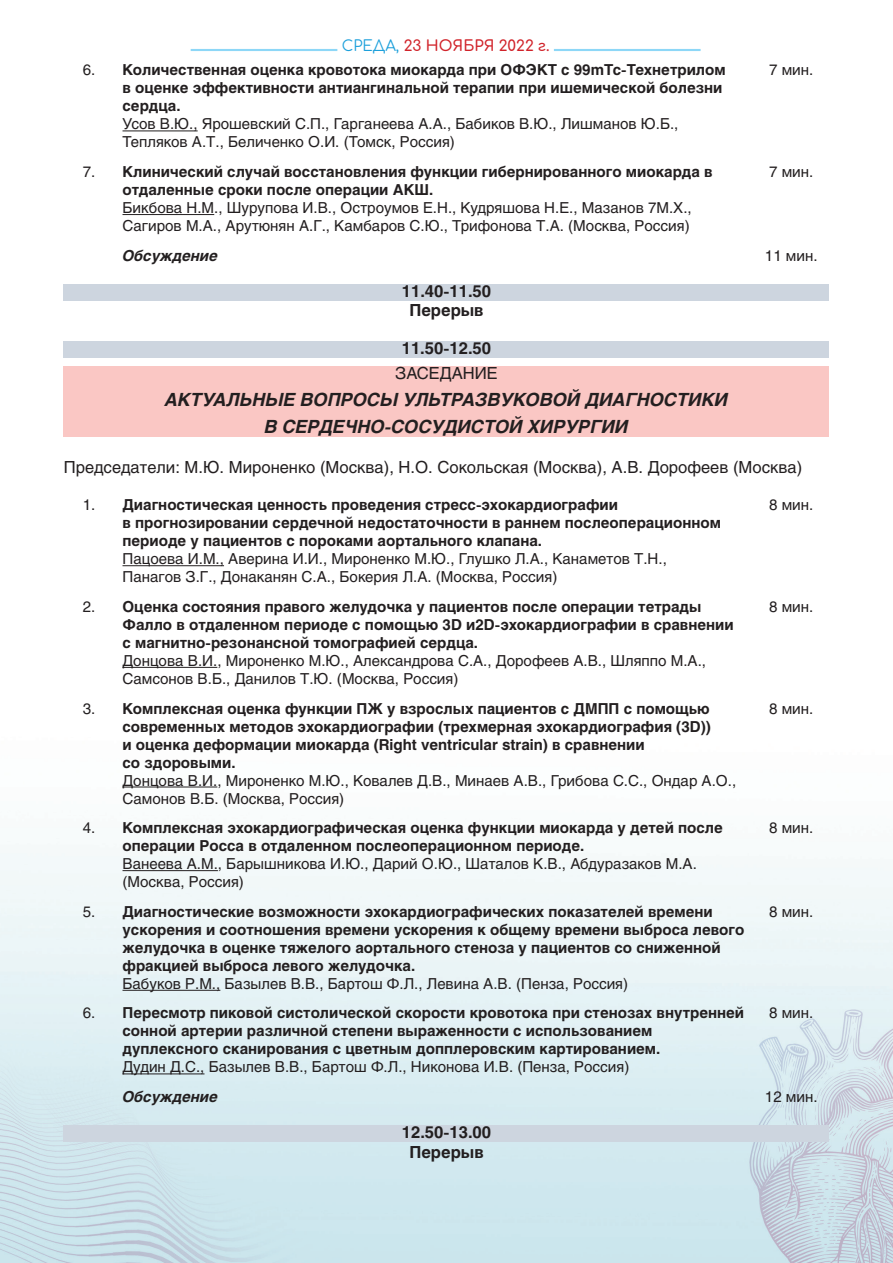
<style>
.page{position:relative;width:893px;height:1263px;background:#fff}
.page>*{position:absolute;margin:0;border:0;box-sizing:border-box;transform-origin:0 0}
.t1{font:italic 700 18px/27px "Helios C";color:#231f20;text-align:center}
.t2{font:16.5px "Helios C";color:#231f20}
.t3{font:700 16.5px/19.8px "Helios C";color:#231f20;text-align:center}
.t4{font:700 15px/18px "Helios C";color:#231f20}
.t5{font:15px/18px "Helios C";color:#231f20}
.t6{font:600 15px "Comfortaa";color:#d1232a}
.t7{font:italic 700 15px "Helios C";color:#231f20}
.s1{font-weight:400;color:#1da0db}
.s2{font-weight:400}
</style>
<div class="page">
<img style="left:0;top:666px;width:893px;height:597px">
<hr style="left:191px;top:49px;width:146px;height:2px;background:#8dd7f7">
<hr style="left:554px;top:49px;width:147px;height:2px;background:#8dd7f7">
<div style="left:64px;top:284px;width:765px;height:16px;background:#cdd5df"></div>
<div style="left:64px;top:342px;width:765px;height:16px;background:#cdd5df"></div>
<div style="left:64px;top:366px;width:765px;height:71px;background:#fac7c4"></div>
<div style="left:64px;top:1125px;width:765px;height:17px;background:#cdd5df"></div>
<hr style="left:123px;top:131px;width:75px;height:1px;background:#231f20">
<hr style="left:123px;top:214px;width:91px;height:1px;background:#231f20">
<hr style="left:123px;top:565px;width:101px;height:1px;background:#231f20">
<hr style="left:123px;top:667px;width:94px;height:1px;background:#231f20">
<hr style="left:123px;top:787px;width:94px;height:1px;background:#231f20">
<hr style="left:123px;top:870px;width:95px;height:1px;background:#231f20">
<hr style="left:123px;top:990px;width:97px;height:1px;background:#231f20">
<hr style="left:123px;top:1073px;width:81px;height:1px;background:#231f20">
<p class="t6" style="left:342px;top:32px;width:209px"><span class="s1">СРЕДА,</span> 23 НОЯБРЯ 2022 г.</p>
<p class="t4" style="left:123px;top:61px;width:605px;text-indent:-40px"><span class="s2">6.</span> Количественная оценка кровотока миокарда при ОФЭКТ с 99mTc-Технетрилом в оценке эффективности антиангинальной терапии при ишемической болезни сердца.</p>
<p class="t5" style="left:123px;top:115px;width:557px">Усов В.Ю., Ярошевский С.П., Гарганеева А.А., Бабиков В.Ю., Лишманов Ю.Б.,<br>Тепляков А.Т., Беличенко О.И. (Томск, Россия)</p>
<p class="t4" style="left:123px;top:163px;width:592px;text-indent:-40px"><span class="s2">7.</span> Клинический случай восстановления функции гибернированного миокарда в отдаленные сроки после операции АКШ.</p>
<p class="t5" style="left:123px;top:199px;width:571px">Бикбова Н.М., Шурупова И.В., Остроумов Е.Н., Кудряшова Н.Е., Мазанов 7М.Х.,<br>Сагиров М.А., Арутюнян А.Г., Камбаров С.Ю., Трифонова Т.А. (Москва, Россия)</p>
<p class="t5" style="left:769px;top:61px;width:46px">7 мин.</p>
<p class="t5" style="left:769px;top:163px;width:46px">7 мин.</p>
<p class="t7" style="left:123px;top:247px;width:97px">Обсуждение</p>
<p class="t5" style="left:765px;top:246px;width:54px">11 мин.</p>
<p class="t3" style="left:402px;top:281px;width:91px">11.40-11.50<br>Перерыв</p>
<p class="t3" style="left:402px;top:339px;width:91px">11.50-12.50</p>
<p class="t2" style="left:395px;top:363px;width:104px">ЗАСЕДАНИЕ</p>
<p class="t1" style="left:165px;top:386px;width:565px">АКТУАЛЬНЫЕ ВОПРОСЫ УЛЬТРАЗВУКОВОЙ ДИАГНОСТИКИ<br>В СЕРДЕЧНО-СОСУДИСТОЙ ХИРУРГИИ</p>
<p class="t2" style="left:64px;top:457px;width:740px">Председатели: М.Ю. Мироненко (Москва), Н.О. Сокольская (Москва), А.В. Дорофеев (Москва)</p>
<p class="t4" style="left:123px;top:496px;width:600px;text-indent:-40px"><span class="s2">1.</span> Диагностическая ценность проведения стресс-эхокардиографии<br>в прогнозировании сердечной недостаточности в раннем послеоперационном периоде у пациентов с пороками аортального клапана.</p>
<p class="t5" style="left:123px;top:550px;width:546px">Пацоева И.М., Аверина И.И., Мироненко М.Ю., Глушко Л.А., Канаметов Т.Н.,<br>Панагов З.Г., Донаканян С.А., Бокерия Л.А. (Москва, Россия)</p>
<p class="t5" style="left:769px;top:496px;width:46px">8 мин.</p>
<p class="t4" style="left:123px;top:597px;width:613px;text-indent:-40px"><span class="s2">2.</span> Оценка состояния правого желудочка у пациентов после операции тетрады<br>Фалло в отдаленном периоде с помощью 3D и2D-эхокардиографии в сравнении с магнитно-резонансной томографией сердца.</p>
<p class="t5" style="left:123px;top:651px;width:585px">Донцова В.И., Мироненко М.Ю., Александрова С.А., Дорофеев А.В., Шляппо М.А.,<br>Самсонов В.Б., Данилов Т.Ю. (Москва, Россия)</p>
<p class="t4" style="left:123px;top:699px;width:590px;text-indent:-40px"><span class="s2">3.</span> Комплексная оценка функции ПЖ у взрослых пациентов с ДМПП с помощью современных методов эхокардиографии (трехмерная эхокардиография (3D)) и оценка деформации миокарда (Right ventricular strain) в сравнении<br>со здоровыми.</p>
<p class="t5" style="left:123px;top:771px;width:615px">Донцова В.И., Мироненко М.Ю., Ковалев Д.В., Минаев А.В., Грибова С.С., Ондар А.О.,<br>Самонов В.Б. (Москва, Россия)</p>
<p class="t4" style="left:123px;top:819px;width:602px;text-indent:-40px"><span class="s2">4.</span> Комплексная эхокардиографическая оценка функции миокарда у детей после операции Росса в отдаленном послеоперационном периоде.</p>
<p class="t5" style="left:123px;top:855px;width:576px">Ванеева А.М., Барышникова И.Ю., Дарий О.Ю., Шаталов К.В., Абдуразаков М.А. (Москва, Россия)</p>
<p class="t4" style="left:123px;top:902px;width:623px;text-indent:-40px"><span class="s2">5.</span> Диагностические возможности эхокардиографических показателей времени ускорения и соотношения времени ускорения к общему времени выброса левого желудочка в оценке тяжелого аортального стеноза у пациентов со сниженной фракцией выброса левого желудочка.</p>
<p class="t5" style="left:123px;top:974px;width:507px">Бабуков Р.М., Базылев В.В., Бартош Ф.Л., Левина А.В. (Пенза, Россия)</p>
<p class="t4" style="left:123px;top:1004px;width:623px;text-indent:-40px"><span class="s2">6.</span> Пересмотр пиковой систолической скорости кровотока при стенозах внутренней сонной артерии различной степени выраженности с использованием дуплексного сканирования с цветным допплеровским картированием.</p>
<p class="t5" style="left:123px;top:1058px;width:508px">Дудин Д.С., Базылев В.В., Бартош Ф.Л., Никонова И.В. (Пенза, Россия)</p>
<p class="t5" style="left:769px;top:597px;width:46px">8 мин.</p>
<p class="t5" style="left:769px;top:699px;width:46px">8 мин.</p>
<p class="t5" style="left:769px;top:819px;width:46px">8 мин.</p>
<p class="t5" style="left:769px;top:902px;width:46px">8 мин.</p>
<p class="t5" style="left:769px;top:1004px;width:46px">8 мин.</p>
<p class="t7" style="left:123px;top:1088px;width:97px">Обсуждение</p>
<p class="t5" style="left:765px;top:1088px;width:54px">12 мин.</p>
<p class="t3" style="left:402px;top:1122px;width:91px">12.50-13.00<br>Перерыв</p>
</div>
